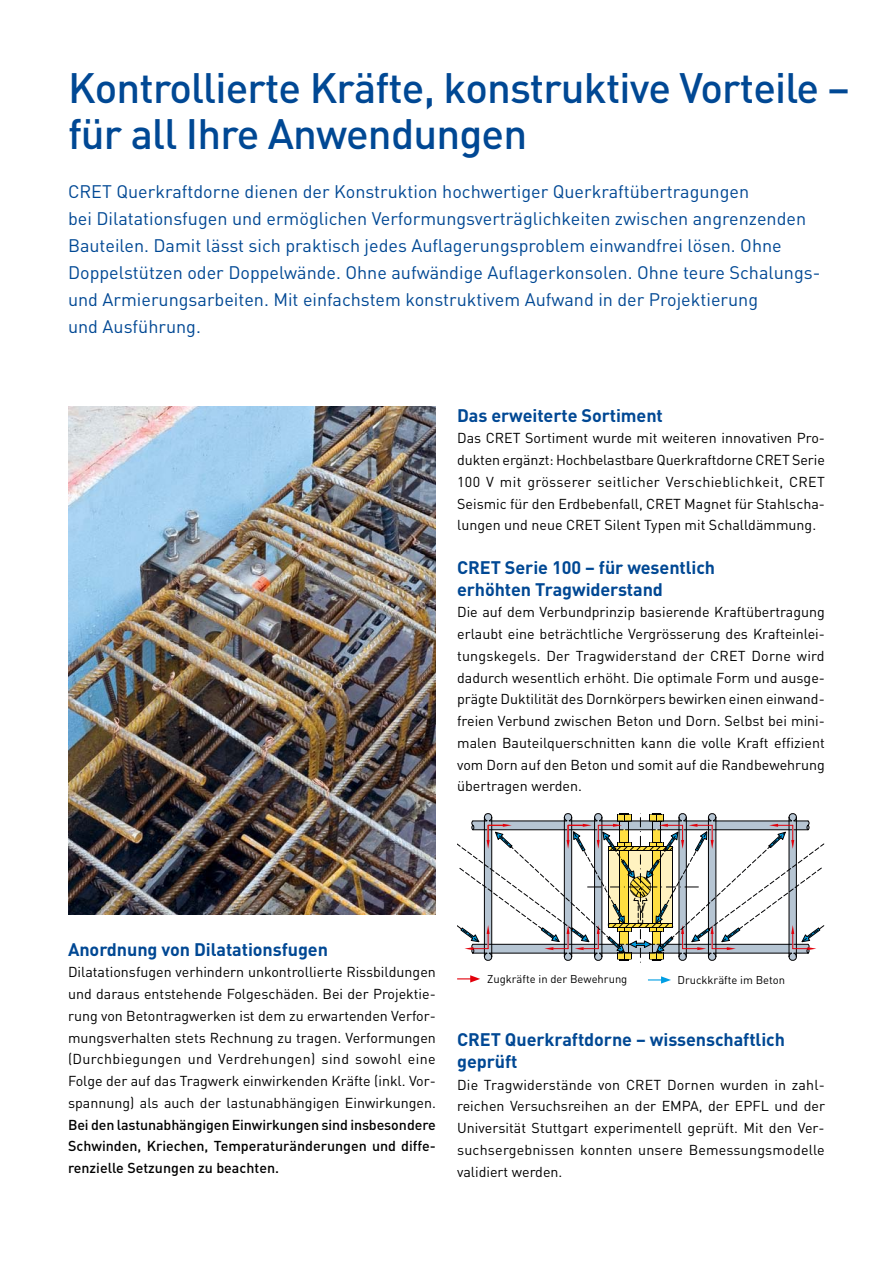
<style>
.page{position:relative;width:893px;height:1263px;background:#fff}
.page>*{position:absolute;margin:0;border:0;box-sizing:border-box;transform-origin:0 0}
.t1{font:500 42px/46.5px "DIN";letter-spacing:-.02em;color:#004894}
.t2{font:18px/27px "DIN";color:#004894}
.t3{font:700 18px/21.8px "DIN";letter-spacing:-.005em;color:#004894}
.t4{font:14.25px/21.8px "DIN";color:#000;text-align:justify}
.t5{font:500 14.25px/21.8px "DIN";color:#000;text-align:justify}
.t6{font:11.25px "DIN";color:#000}
</style>
<div class="page">
<svg style="left:457px;top:813px;width:367px;height:150px"></svg>
<svg style="left:457px;top:975px;width:23px;height:7px"></svg>
<svg style="left:648px;top:976px;width:23px;height:7px"></svg>
<img style="left:68px;top:406px;width:368px;height:508px">
<h1 class="t1" style="left:68px;top:69px;width:783px">Kontrollierte Kräfte, konstruktive Vorteile – für all Ihre Anwendungen</h1>
<p class="t2" style="left:68px;top:180px;width:754px">CRET Querkraftdorne dienen der Konstruk tion hochwertiger Querkraftübertragungen<br>bei Dilatationsfugen und ermöglichen Verformungsverträglichkeiten zwischen angrenzenden Bauteilen. Damit lässt sich praktisch jedes Auflagerungsproblem einwandfrei lösen. Ohne Doppelstützen oder Doppel wände. Ohne aufwändige Auflagerkonsolen. Ohne teure Schalungs&shy;und Armierungs arbeiten. Mit einfachstem konstruktivem Aufwand in der Projektierung<br>und Ausführung.</p>
<p class="t3" style="left:457px;top:406px;width:207px">Das erweiterte Sortiment</p>
<p class="t4" style="left:457px;top:429px;width:369px">Das CRET Sortiment wurde mit weiteren innovativen Pro&shy;dukten ergänzt: Hoch belastbare Querkraftdorne CRET Serie 100 V mit grösserer seitlicher Verschieblichkeit, CRET Seismic für den Erdbebenfall, CRET Magnet für Stahlscha&shy;lungen und neue CRET Silent Typen mit Schalldämmung.</p>
<p class="t3" style="left:457px;top:559px;width:260px">CRET Serie 100 – für wesentlich erhöhten Tragwiderstand</p>
<p class="t4" style="left:457px;top:603px;width:369px">Die auf dem Verbundprinzip basierende Kraftübertragung erlaubt eine beträchtliche Vergrösserung des Krafteinlei&shy;tungskegels. Der Tragwiderstand der CRET Dorne wird dadurch wesentlich erhöht. Die optimale Form und ausge&shy;prägte Duktilität des Dornkörpers bewirken einen einwand&shy;freien Verbund zwischen Beton und Dorn. Selbst bei mini&shy;malen Bauteilquerschnitten kann die volle Kraft effizient vom Dorn auf den Beton und somit auf die Randbewehrung übertragen werden.</p>
<p class="t3" style="left:68px;top:940px;width:261px">Anordnung von Dilatationsfugen</p>
<p class="t4" style="left:68px;top:963px;width:369px">Dilatationsfugen verhindern unkontrollierte Rissbildungen und daraus entstehende Folgeschäden. Bei der Projektie&shy;rung von Betontragwerken ist dem zu erwartenden Verfor&shy;mungsverhalten stets Rechnung zu tragen. Verformungen (Durchbiegungen und Verdrehungen) sind sowohl eine Folge der auf das Tragwerk einwirkenden Kräfte (inkl. Vor&shy;spannung) als auch der lastunabhängigen Einwirkungen.</p>
<p class="t5" style="left:68px;top:1115px;width:369px">Bei den lastunabhängigen Einwirkungen sind insbeson dere Schwinden, Kriechen, Temperaturänderungen und diffe&shy;renzielle Setzungen zu beachten.</p>
<p class="t4" style="left:638px;top:898px;width:9px">V</p>
<p class="t6" style="left:487px;top:974px;width:142px">Zugkräfte in der Bewehrung</p>
<p class="t6" style="left:677px;top:975px;width:109px">Druckkräfte im Beton</p>
<p class="t3" style="left:457px;top:1031px;width:329px">CRET Querkraftdorne – wissenschaftlich geprüft</p>
<p class="t4" style="left:457px;top:1075px;width:369px">Die Tragwiderstände von CRET Dornen wurden in zahl&shy;reichen Versuchsreihen an der EMPA, der EPFL und der Universität Stuttgart experimentell geprüft. Mit den Ver&shy;suchsergebnissen konnten unsere Bemessungsmodelle validiert werden.</p>
</div>
